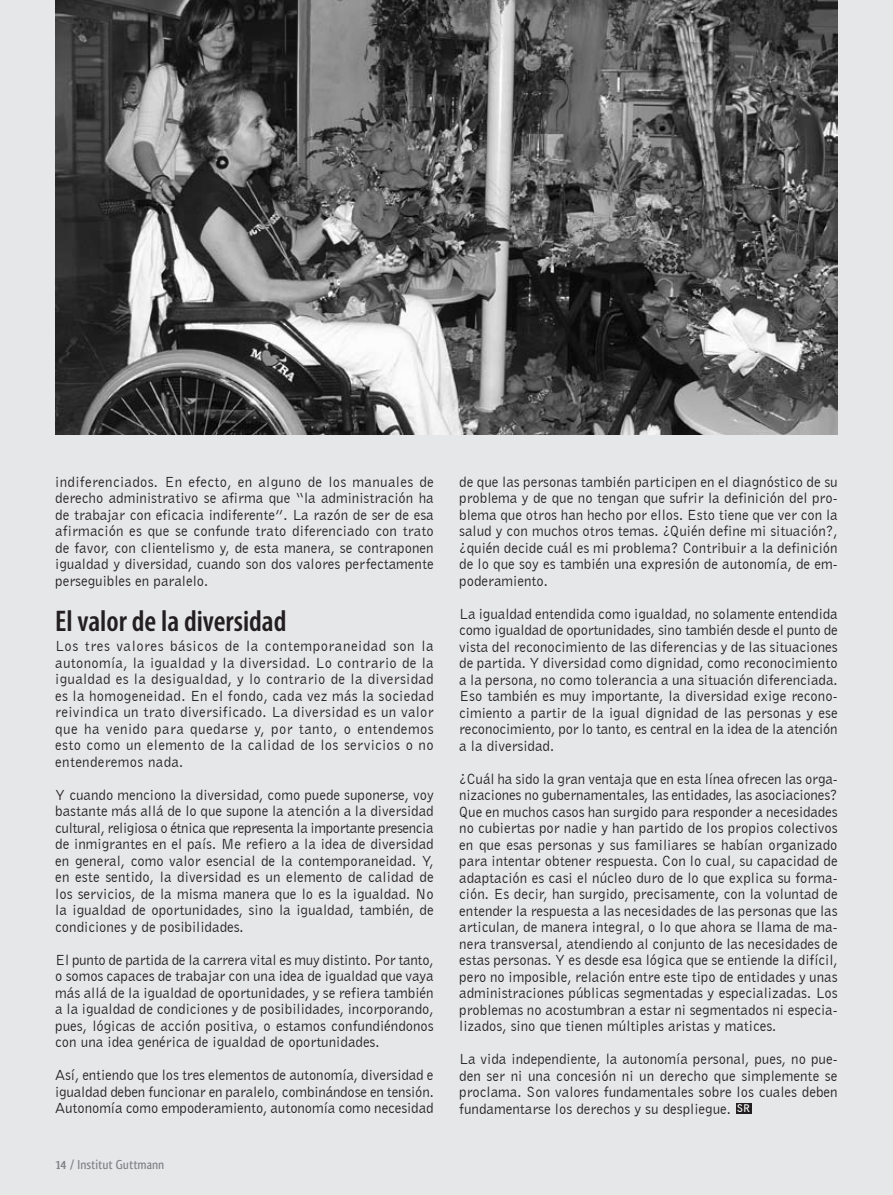
<style>
.page{position:relative;width:893px;height:1195px;background:#e6e7e9}
.page>*{position:absolute;margin:0;border:0;box-sizing:border-box;transform-origin:0 0}
.Titular_petit{font:600 condensed 30px "Myriad Pro";color:#231f20}
.text{font:15px/16.5px "Bell Gothic BT";color:#231f20;text-align:justify}
.t1{font:500 13.5px "Qlassik";color:#808285}
.t2{font:700 10.5px "Bell Gothic BT";color:#fff}
.s1{font-weight:700}
</style>
<div class="page">
<div style="left:735px;top:1103px;width:16px;height:11px;background:#231f20"></div>
<img style="left:55px;top:0;width:783px;height:435px">
<p class="text" style="left:55px;top:473px;width:380px">indiferenciados. En efecto, en alguno de los manuales de derecho administrativo se afirma que “la administración ha de trabajar con eficacia indiferente”. La razón de ser de esa afirmación es que se confunde trato diferenciado con trato de favor, con clientelismo y, de esta manera, se contraponen igualdad y diversidad, cuando son dos valores perfectamente perseguibles en paralelo.</p>
<p class="Titular_petit" style="left:55px;top:602px;width:233px">El valor de la diversidad</p>
<p class="text" style="left:55px;top:638px;width:380px">Los tres valores básicos de la contemporaneidad son la autonomía, la igualdad y la diversidad. Lo contrario de la igualdad es la desigualdad, y lo contrario de la diversidad es la homogeneidad. En el fondo, cada vez más la sociedad reivindica un trato diversificado. La diversidad es un valor que ha venido para quedarse y, por tanto, o entendemos esto como un elemento de la calidad de los servicios o no entenderemos nada.</p>
<p class="text" style="left:55px;top:786px;width:380px">Y cuando menciono la diversidad, como puede suponerse, voy bastante más allá de lo que supone la atención a la diversidad cultural, religiosa o étnica que representa la importante presencia de inmigrantes en el país. Me refiero a la idea de diversidad en general, como valor esencial de la contemporaneidad. Y, en este sentido, la diversidad es un elemento de calidad de los servicios, de la misma manera que lo es la igualdad. No la igualdad de oportunidades, sino la igualdad, también, de condiciones y de posibilidades.</p>
<p class="text" style="left:55px;top:951px;width:380px">El punto de partida de la carrera vital es muy distinto. Por tanto, o somos capaces de trabajar con una idea de igualdad que vaya más allá de la igualdad de oportunidades, y se refiera también a la igualdad de condiciones y de posibilidades, incorporando, pues, lógicas de acción positiva, o estamos confundiéndonos con una idea genérica de igualdad de oportunidades.</p>
<p class="text" style="left:55px;top:1067px;width:380px">Así, entiendo que los tres elementos de autonomía, diversidad e igualdad deben funcionar en paralelo, combinándose en tensión.<br>Autonomía como empoderamiento, autonomía como necesidad</p>
<p class="t1" style="left:55px;top:1156px;width:111px"><span class="s1">14</span> / Institut Guttmann</p>
<p class="text" style="left:459px;top:473px;width:380px">de que las personas también participen en el diagnóstico de su problema y de que no tengan que sufrir la definición del pro&shy;blema que otros han hecho por ellos. Esto tiene que ver con la salud y con muchos otros temas. ¿Quién define mi situación?, ¿quién decide cuál es mi problema? Contribuir a la definición de lo que soy es también una expresión de autonomía, de em&shy;poderamiento.</p>
<p class="text" style="left:459px;top:605px;width:380px">La igualdad entendida como igualdad, no solamente entendida como igualdad de oportunidades, sino también desde el punto de vista del reconocimiento de las diferencias y de las situaciones de partida. Y diversidad como dignidad, como reconocimiento a la persona, no como tolerancia a una situación diferenciada.<br>Eso también es muy importante, la diversidad exige recono&shy;cimiento a partir de la igual dignidad de las personas y ese reconocimiento, por lo tanto, es central en la idea de la atención a la diversidad.</p>
<p class="text" style="left:459px;top:770px;width:380px">¿Cuál ha sido la gran ventaja que en esta línea ofrecen las orga&shy;nizaciones no gubernamentales, las entidades, las asociaciones?<br>Que en muchos casos han surgido para responder a necesidades no cubiertas por nadie y han partido de los propios colectivos en que esas personas y sus familiares se habían organizado para intentar obtener respuesta. Con lo cual, su capacidad de adaptación es casi el núcleo duro de lo que explica su forma&shy;ción. Es decir, han surgido, precisamente, con la voluntad de entender la respuesta a las necesidades de las personas que las articulan, de manera integral, o lo que ahora se llama de ma&shy;nera transversal, atendiendo al conjunto de las necesidades de estas personas. Y es desde esa lógica que se entiende la difícil, pero no imposible, relación entre este tipo de entidades y unas administraciones públicas segmentadas y especializadas. Los problemas no acostumbran a estar ni segmentados ni especia&shy;lizados, sino que tienen múltiples aristas y matices.</p>
<p class="text" style="left:459px;top:1050px;width:380px">La vida independiente, la autonomía personal, pues, no pue&shy;den ser ni una concesión ni un derecho que simplemente se proclama. Son valores fundamentales sobre los cuales deben fundamentarse los derechos y su despliegue.</p>
<p class="t2" style="left:737px;top:1102px;width:15px">SR</p>
</div>
